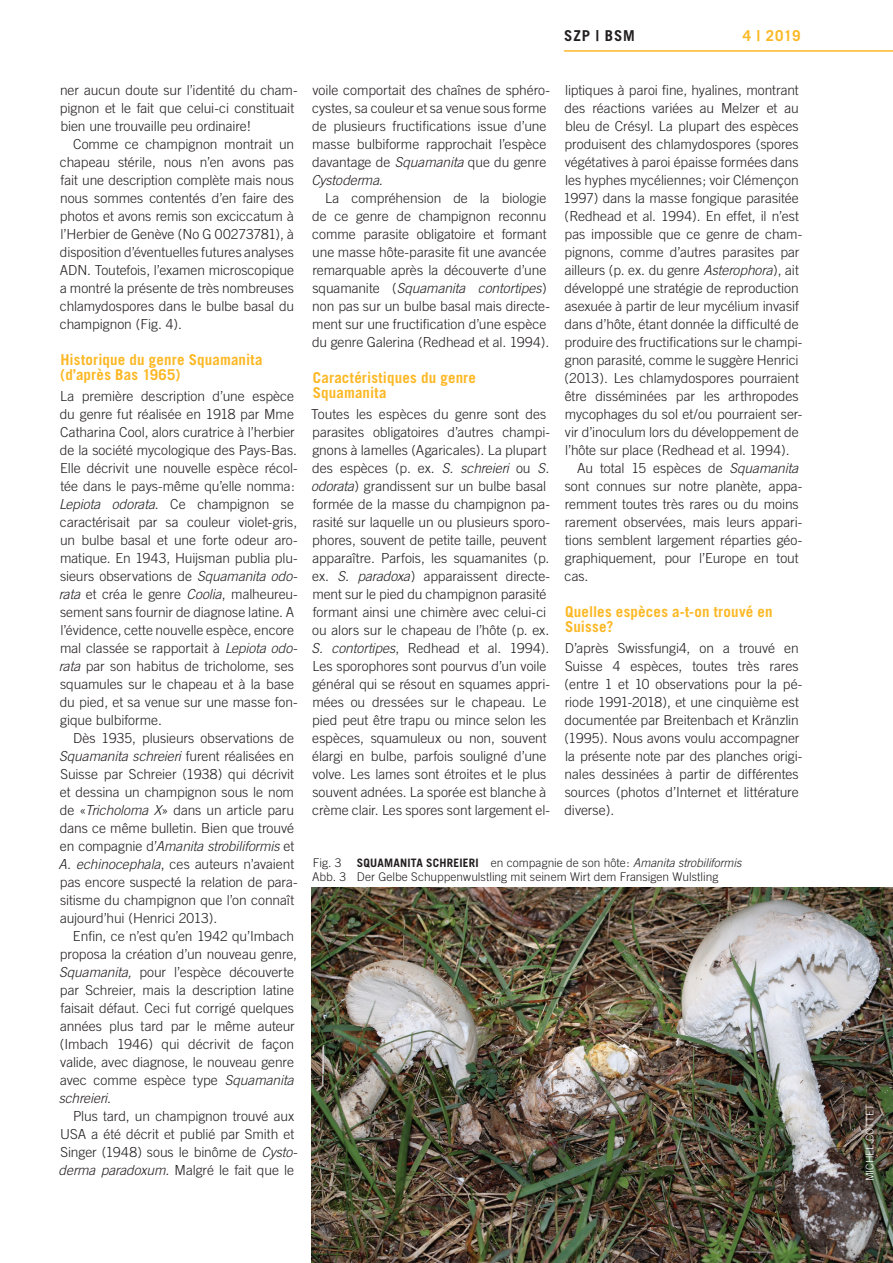
<style>
.page{position:relative;width:893px;height:1263px;background:#fff}
.page>*{position:absolute;margin:0;border:0;box-sizing:border-box;transform-origin:0 0}
.t1{font:700 15px/15px "Trade Gothic";letter-spacing:.01em;color:#fcb825}
.t2{font:700 15px "Trade Gothic";letter-spacing:.06em;color:#231f20}
.t3{font:300 13.8px/18px "Trade Gothic";letter-spacing:-.005em;color:#231f20}
.t4{font:300 12px/14.4px "Trade Gothic";color:#231f20}
.t5{font:300 10.5px "Trade Gothic";letter-spacing:.01em;color:#fff}
.s1{font-style:italic}
.s2{font-weight:700;font-size:11.7px}
</style>
<div class="page">
<hr style="left:564px;top:50px;width:329px;height:2px;background:#fcb825">
<img style="left:311px;top:887px;width:582px;height:376px">
<p class="t2" style="left:564px;top:27px;width:72px">SZP | BSM</p>
<p class="t1" style="left:743px;top:28px;width:59px">4 | 2019</p>
<p class="t3" style="left:60px;top:81px;width:239px">ner aucun doute sur l’identité du cham&shy;pignon et le fait que celui-ci constituait bien une trouvaille peu ordinaire!</p>
<p class="t3" style="left:60px;top:135px;width:236px;text-align:justify;text-indent:13px">Comme ce champignon montrait un chapeau stérile, nous n’en avons pas fait une description complète mais nous nous sommes contentés d’en faire des photos et avons remis son exciccatum à l’Herbier de Genève (No G 00273781), à disposition d’éventuelles futures analyses ADN. Toutefois, l’examen microscopique a montré la présente de très nombreuses chlamydospores dans le bulbe basal du champignon (Fig. 4).</p>
<p class="t1" style="left:60px;top:352px;width:204px">Historique du genre Squamanita (d’après Bas 1965)</p>
<p class="t3" style="left:59px;top:387px;width:240px">La première description d’une espèce du genre fut réalisée en 1918 par Mme Catharina Cool, alors curatrice à l’herbier de la société mycologique des Pays-Bas.<br>Elle décrivit une nouvelle espèce récol&shy;tée dans le pays-même qu’elle nomma:<br><span class="s1">Lepiota odorata</span>. Ce champignon se caractérisait par sa couleur violet-gris, un bulbe basal et une forte odeur aro&shy;matique. En 1943, H uijsman publia plu&shy;sieurs observations de <span class="s1">Squamanita odo&shy;rata</span> et créa le genre <span class="s1">Coolia</span>, malheureu&shy;sement sans fournir de diagnose latine. A l’évidence, cette nouvelle espèce, encore mal classée se rapportait à <span class="s1">Lepiota odo&shy;rata</span> par son habitus de tricholome, ses squamules sur le chapeau et à la base du pied, et sa venue sur une masse fon&shy;gique bulbiforme.</p>
<p class="t3" style="left:58px;top:729px;width:241px;text-indent:15px">Dès 1935, plusieurs observations de <span class="s1">Squamanita schreieri</span> furent réalisées en Suisse par Schreier (1938) qui décrivit et dessina un champignon sous le nom de «<span class="s1">Tricholoma X</span>» dans un article paru dans ce même bulletin. Bien que trouvé en compagnie d’<span class="s1">Amanita strobiliformis</span> et <span class="s1">A. echinocephala</span>, ces auteurs n’avaient pas encore suspecté la relation de para&shy;sitisme du champignon que l’on connaît aujourd’hui (Henrici 2013).</p>
<p class="t3" style="left:59px;top:927px;width:240px;text-indent:14px">Enfin, ce n’est qu’en 1942 qu’Imbach proposa la création d’un nouveau genre, <span class="s1">Squamanita,</span> pour l’espèce découverte par Schreier, mais la description latine faisait défaut. Ceci fut corrigé quelques années plus tard par le même auteur (Imbach 1946) qui décrivit de façon valide, avec diagnose, le nouveau genre avec comme espèce type <span class="s1">Squamanita schreieri</span>.</p>
<p class="t3" style="left:59px;top:1107px;width:240px;text-indent:14px">Plus tard, un champignon trouvé aux USA a été décrit et publié par Smith et Singer (1948) sous le binôme de <span class="s1">Cysto&shy;derma paradoxum</span>. Malgré le fait que le</p>
<p class="t3" style="left:311px;top:81px;width:240px">voile comportait des chaînes de sphéro&shy;cystes, sa couleur et sa venue sous forme de plusieurs fructifications issue d’une masse bulbiforme rapprochait l’espèce davantage de <span class="s1">Squamanita</span> que du genre <span class="s1">Cystoderma.</span></p>
<p class="t3" style="left:312px;top:189px;width:239px;text-indent:13px">La compréhension de la biologie de ce genre de champignon reconnu comme parasite obligatoire et formant une masse hôte-parasite fit une avancée remarquable après la découverte d’une squamanite (<span class="s1">Squamanita contortipes</span>) non pas sur un bulbe basal mais directe&shy;ment sur une fructification d’une espèce du genre Galerina (Redhead et al. 1994).</p>
<p class="t1" style="left:313px;top:370px;width:165px">Caractéristiques du genre<br>Squamanita</p>
<p class="t3" style="left:311px;top:405px;width:241px">Toutes les espèces du genre sont des parasites obligatoires d’autres champi&shy;gnons à lamelles (Agaricales). La plupart des espèces (p. ex. <span class="s1">S. schreieri</span> ou <span class="s1">S. odorata</span>) grandissent sur un bulbe basal formée de la masse du champignon pa&shy;rasité sur laquelle un ou plusieurs sporo&shy;phores, souvent de petite taille, peuvent apparaître. Parfois, les squamanites (p. ex. <span class="s1">S. paradoxa</span>) apparaissent directe&shy;ment sur le pied du champignon parasité formant ainsi une chimère avec celui-ci ou alors sur le chapeau de l’hôte (p. ex.<br><span class="s1">S. contortipes</span>, Redhead et al. 1994).<br>Les sporophores sont pourvus d’un voile général qui se résout en squames appri&shy;mées ou dressées sur le chapeau. Le pied peut être trapu ou mince selon les espèces, squamuleux ou non, souvent élargi en bulbe, parfois souligné d’une volve. Les lames sont étroites et le plus souvent adnées. La sporée est blanche à crème clair. Les spores sont largement el-</p>
<p class="t3" style="left:565px;top:81px;width:235px">liptiques à paroi fine, hyalines, montrant</p>
<p class="t3" style="left:565px;top:99px;width:236px">des réactions variées au Melzer et au</p>
<p class="t3" style="left:565px;top:117px;width:235px">bleu de Crésyl. La plupart des espèces</p>
<p class="t3" style="left:565px;top:135px;width:236px">produisent des chlamydospores (spores</p>
<p class="t3" style="left:565px;top:153px;width:235px">végétatives à paroi épaisse formées dans</p>
<p class="t3" style="left:565px;top:171px;width:235px">les hyphes mycéliennes; voir Clémençon</p>
<p class="t3" style="left:563px;top:189px;width:237px">1997) dans la masse fongique parasitée</p>
<p class="t3" style="left:565px;top:207px;width:236px">(Redhead et al. 1994). En effet, il n’est</p>
<p class="t3" style="left:565px;top:225px;width:239px">pas impossible que ce genre de cham-</p>
<p class="t3" style="left:565px;top:243px;width:236px">pignons, comme d’autres parasites par</p>
<p class="t3" style="left:565px;top:261px;width:236px">ailleurs (p. ex. du genre <span class="s1">Asterophora</span>), ait</p>
<p class="t3" style="left:565px;top:279px;width:236px">développé une stratégie de reproduction</p>
<p class="t3" style="left:565px;top:297px;width:236px">asexuée à partir de leur mycélium invasif</p>
<p class="t3" style="left:565px;top:315px;width:236px">dans d’hôte, étant donnée la difficulté de</p>
<p class="t3" style="left:565px;top:333px;width:239px">produire des fructifications sur le champi-</p>
<p class="t3" style="left:565px;top:351px;width:235px">gnon parasité, comme le suggère Henrici</p>
<p class="t3" style="left:565px;top:369px;width:236px">(2013). Les chlamydospores pourraient</p>
<p class="t3" style="left:565px;top:387px;width:235px">être disséminées par les arthropodes</p>
<p class="t3" style="left:565px;top:405px;width:239px">mycophages du sol et/ou pourraient ser-</p>
<p class="t3" style="left:565px;top:423px;width:235px">vir d’inoculum lors du développement de</p>
<p class="t3" style="left:565px;top:441px;width:226px">l’hôte sur place (Redhead et al. 1994).</p>
<p class="t3" style="left:577px;top:459px;width:223px">Au total 15 espèces de <span class="s1">Squamanita</span></p>
<p class="t3" style="left:565px;top:477px;width:239px">sont connues sur notre planète, appa-</p>
<p class="t3" style="left:565px;top:495px;width:235px">remment toutes très rares ou du moins</p>
<p class="t3" style="left:565px;top:513px;width:239px">rarement observées, mais leurs appari-</p>
<p class="t3" style="left:565px;top:531px;width:239px">tions semblent largement réparties géo-</p>
<p class="t3" style="left:565px;top:549px;width:236px">graphiquement, pour l’Europe en tout</p>
<p class="t3" style="left:565px;top:567px;width:25px">cas.</p>
<p class="t1" style="left:565px;top:604px;width:209px">Quelles espèces a-t-on trouvé en<br>Suisse?</p>
<p class="t3" style="left:564px;top:639px;width:239px">D’après Swissfungi4, on a trouvé en Suisse 4 espèces, toutes très rares (entre 1 et 10 observations pour la pé&shy;riode 1991-2018), et une cinquième est documentée par Breitenbach et Kränzlin (1995). Nous avons voulu accompagner la présente note par des planches origi&shy;nales dessinées à partir de différentes sources (photos d’Internet et littérature diverse).</p>
<p class="t4" style="left:312px;top:855px;width:431px;text-indent:45px"><span class="s2">Squamanita schreieri</span> en compagnie de son hôte: <span class="s1">Amanita strobiliformis<br></span>Abb. 3 Der Gelbe Schuppenwulstling mit seinem Wirt dem Fransigen Wulstling</p>
<p class="t4" style="left:313px;top:855px;width:30px">Fig. 3</p>
<p class="t5" style="left:864px;top:1181px;width:79px;rotate:-90deg">michel cottet</p>
</div>
